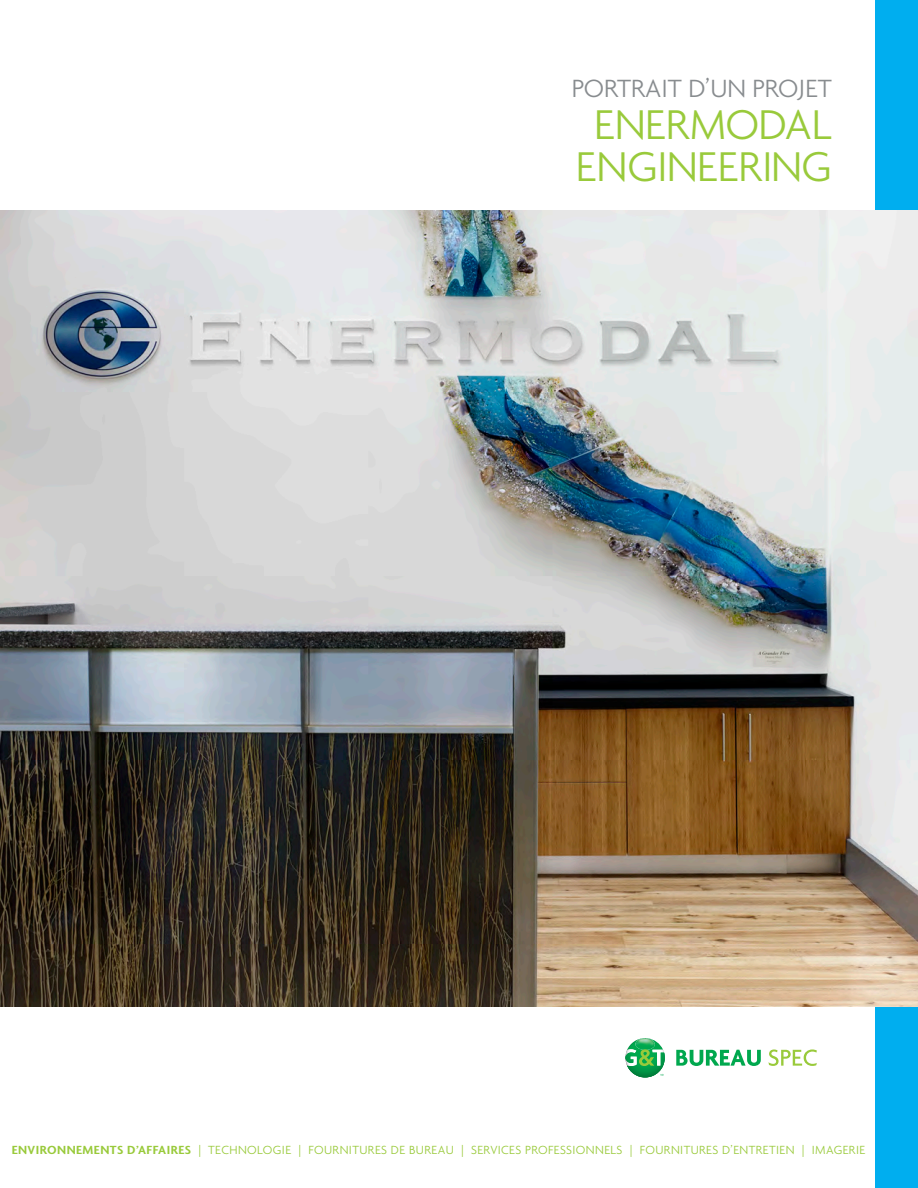
<style>
.page{position:relative;width:918px;height:1188px;background:#fff}
.page>*{position:absolute;margin:0;border:0;box-sizing:border-box;transform-origin:0 0}
.t1{font:300 45px "Agenda";letter-spacing:-.01em;color:#99ca3b}
.t2{font:300 27px "Agenda";color:#888c8f}
.t3{font:300 12.75px "Agenda";letter-spacing:.03em;color:#99ca3b}
.s1{font-weight:600;font-stretch:condensed}
</style>
<div class="page">
<div style="left:876px;top:0;width:42px;height:1188px;background:#00aeef"></div>
<img style="left:0;top:210px;width:918px;height:796px">
<svg style="left:676px;top:1050px;width:85px;height:16px"></svg>
<svg style="left:768px;top:1049px;width:49px;height:17px"></svg>
<svg style="left:625px;top:1038px;width:40px;height:39px"></svg>
<p class="t2" style="left:572px;top:73px;width:262px">PORTRAIT D’UN PROJET</p>
<p class="t1" style="left:594px;top:98px;width:239px">ENERMODAL</p>
<p class="t1" style="left:576px;top:140px;width:258px">ENGINEERING</p>
<p class="t3" style="left:12px;top:1143px;width:855px"><span class="s1">ENVIRONNEMENTS D’AFFAIRES</span> | TECHNOLOGIE | FOURNITURES DE BUREAU | SERVICES PROFESSIONNELS | FOURNITURES D’ENTRETIEN | IMAGERIE</p>
</div>
